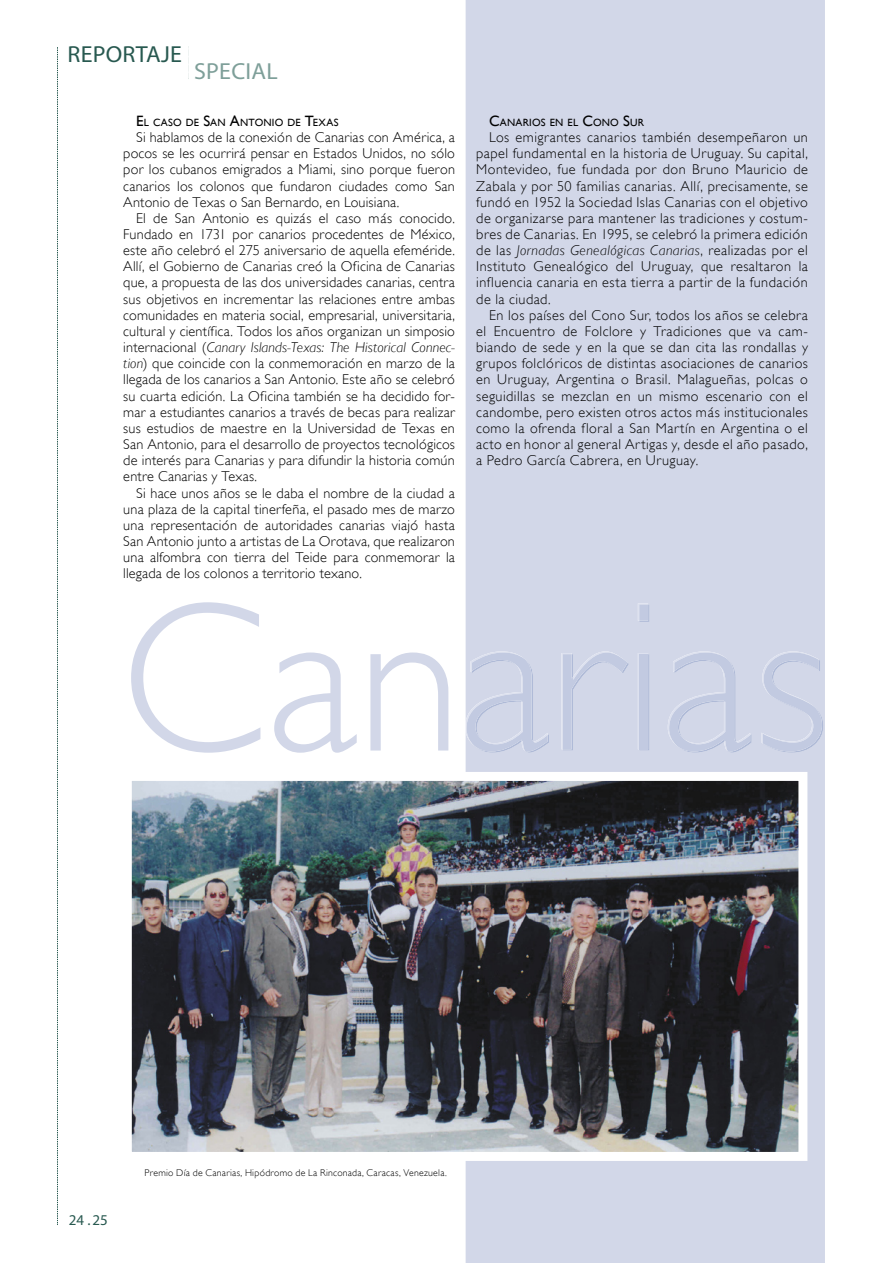
<style>
.page{position:relative;width:893px;height:1263px;background:#fff}
.page>*{position:absolute;margin:0;border:0;box-sizing:border-box;transform-origin:0 0}
.t1{font:23.25px "Myriad";letter-spacing:.01em;color:#285950}
.t2{font:23.25px "Myriad";letter-spacing:.01em;color:#7e9f99}
.t3{font:15px "Myriad";color:#285950}
.t4{font:300 14.25px/16.2px "Gill Sans";letter-spacing:.02em;color:#000;text-align:justify}
.t5{font:10.5px "Gill Sans";letter-spacing:.02em;color:#000}
.t6{font:300 9.75px "Gill Sans";letter-spacing:.03em;color:#000}
.s1{font-size:15px}
.s2{font-style:italic}
</style>
<div class="page">
<svg style="left:57px;top:47px;width:1px;height:1178px"></svg>
<svg style="left:188px;top:47px;width:1px;height:32px"></svg>
<div style="left:466px;top:0;width:359px;height:1263px;background:#d2d7e8"></div>
<img style="left:131px;top:772px;width:676px;height:389px">
<svg style="left:131px;top:602px;width:129px;height:151px"></svg>
<svg style="left:274px;top:652px;width:174px;height:101px"></svg>
<svg style="left:467px;top:604px;width:355px;height:147px;background:#cfd5e6"></svg>
<div style="left:639px;top:654px;width:9px;height:95px;background:#c2cae1"></div>
<h1 class="t1" style="left:68px;top:43px;width:116px">REPORTAJE</h1>
<h1 class="t2" style="left:194px;top:59px;width:85px">SPECIAL</h1>
<p class="t5" style="left:136px;top:116px;width:204px"><span class="s1">E</span>L CASO DE <span class="s1">S</span>AN <span class="s1">A</span>NTONIO DE <span class="s1">T</span>EXAS</p>
<p class="t4" style="left:123px;top:129px;width:333px;text-indent:13px">Si hablamos de la conexión de Canarias con América, a pocos se les ocurrirá pensar en Estados Unidos, no sólo por los cubanos emigrados a Miami, sino porque fueron canarios los colonos que fundaron ciudades como San Antonio de Texas o San Bernardo, en Louisiana.</p>
<p class="t4" style="left:123px;top:210px;width:333px;text-indent:13px">El de San Antonio es quizás el caso más conocido.<br>Fundado en 1731 por canarios procedentes de México, este año celebró el 275 aniversario de aquella efeméride.<br>Allí, el Gobierno de Canarias creó la Oficina de Canarias que, a propuesta de las dos universidades canarias, centra sus objetivos en incrementar las relaciones entre ambas comunidades en materia social, empresarial, universitaria, cultural y científica. Todos los años organizan un simposio internacional (<span class="s2">Canary Islands-Texas: The Historical Connec&shy;tion</span>) que coincide con la conmemoración en marzo de la llegada de los canarios a San Antonio. Este año se celebró su cuarta edición. La Oficina también se ha decidido for&shy;mar a estudiantes canarios a través de becas para realizar sus estudios de maestre en la Universidad de Texas en San Antonio, para el desarrollo de proyectos tecnológicos de interés para Canarias y para difundir la historia común entre Canarias y Texas.</p>
<p class="t4" style="left:123px;top:485px;width:333px;text-indent:13px">Si hace unos años se le daba el nombre de la ciudad a una plaza de la capital tinerfeña, el pasado mes de marzo una representación de autoridades canarias viajó hasta San Antonio junto a artistas de La Orotava, que realizaron una alfombra con tierra del Teide para conmemorar la llegada de los colonos a territorio texano.</p>
<p class="t5" style="left:489px;top:116px;width:157px"><span class="s1">C</span>ANARIOS EN EL <span class="s1">C</span>ONO <span class="s1">S</span>UR</p>
<p class="t4" style="left:476px;top:129px;width:333px;text-indent:13px">Los emigrantes canarios también desempeñaron un papel fundamental en la historia de Uruguay. Su capital, Montevideo, fue fundada por don Bruno Mauricio de Zabala y por 50 familias canarias. Allí, precisamente, se fundó en 1952 la Sociedad Islas Canarias con el objetivo de organizarse para mantener las tradiciones y costum&shy;bres de Canarias. En 1995, se celebró la primera edición de las <span class="s2">Jornadas Genealógicas Canarias</span>, realizadas por el Instituto Genealógico del Uruguay, que resaltaron la influencia canaria en esta tierra a partir de la fundación de la ciudad.</p>
<p class="t4" style="left:476px;top:307px;width:333px;text-indent:13px">En los países del Cono Sur, todos los años se celebra el Encuentro de Folclore y Tradiciones que va cam&shy;biando de sede y en la que se dan cita las rondallas y grupos folclóricos de distintas asociaciones de canarios en Uruguay, Argentina o Brasil. Malagueñas, polcas o seguidillas se mezclan en un mismo escenario con el candombe, pero existen otros actos más institucionales como la ofrenda floral a San Martín en Argentina o el acto en honor al general Artigas y, desde el año pasado, a Pedro García Cabrera, en Uruguay.</p>
<p class="t3" style="left:69px;top:1212px;width:41px">24 . 25</p>
<p class="t6" style="left:145px;top:1167px;width:304px">Premio Día de Canarias, Hipódromo de La Rinconada, Caracas, Venezuela.</p>
</div>
